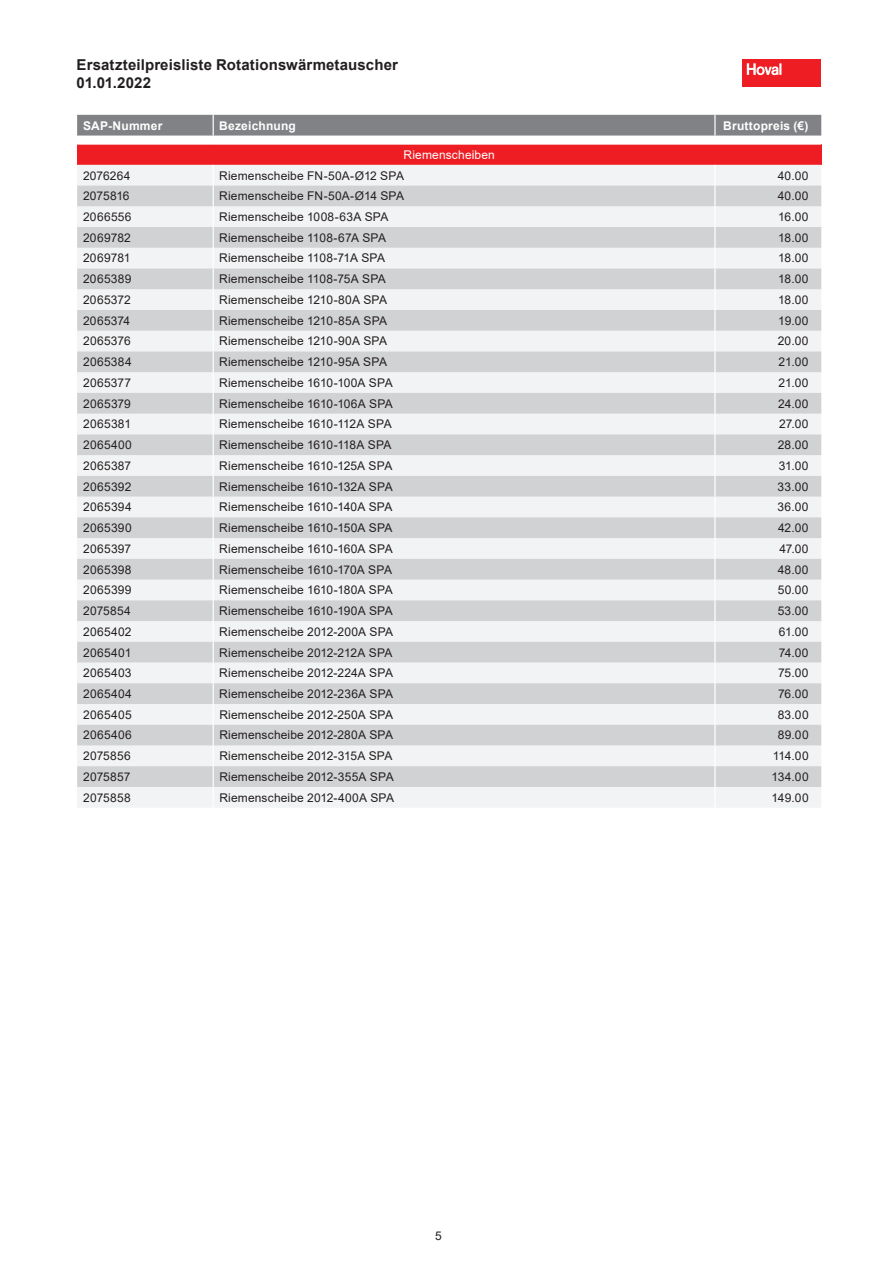
<style>
.page{position:relative;width:893px;height:1263px;background:#fff}
.page>*{position:absolute;margin:0;border:0;box-sizing:border-box;transform-origin:0 0}
.t1{font:700 15px/18px "Arial";letter-spacing:.01em;color:#231f20}
.t2{font:12px "Arial";letter-spacing:.015em;color:#231f20}
.t3{font:700 12px "Arial";letter-spacing:.015em;color:#fff}
.t4{font:12px "Arial";letter-spacing:.01em;color:#fff}
.t5{font:12px "Arial";letter-spacing:-.01em;color:#231f20}
</style>
<div class="page">
<div style="left:742px;top:59px;width:79px;height:27px;background:#ee1d23"></div>
<svg style="left:747px;top:63px;width:34px;height:12px"></svg>
<div style="left:77px;top:144px;width:744px;height:21px;background:#ee1d23"></div>
<div style="left:77px;top:165px;width:744px;height:642px;background:#f2f3f4"></div>
<svg style="left:77px;top:186px;width:744px;height:601px"></svg>
<div style="left:77px;top:115px;width:744px;height:21px;background:#808285"></div>
<hr style="left:714px;top:115px;width:2px;height:21px;background:#fff">
<hr style="left:77px;top:143px;width:136px;height:2px;background:#fff">
<hr style="left:213px;top:143px;width:502px;height:2px;background:#fff">
<hr style="left:715px;top:143px;width:106px;height:2px;background:#fff">
<hr style="left:714px;top:165px;width:2px;height:21px;background:#fff">
<hr style="left:714px;top:186px;width:2px;height:20px;background:#fff">
<hr style="left:714px;top:206px;width:2px;height:21px;background:#fff">
<hr style="left:714px;top:227px;width:2px;height:21px;background:#fff">
<hr style="left:714px;top:248px;width:2px;height:20px;background:#fff">
<hr style="left:714px;top:268px;width:2px;height:21px;background:#fff">
<hr style="left:714px;top:289px;width:2px;height:21px;background:#fff">
<hr style="left:714px;top:310px;width:2px;height:21px;background:#fff">
<hr style="left:714px;top:331px;width:2px;height:20px;background:#fff">
<hr style="left:714px;top:351px;width:2px;height:21px;background:#fff">
<hr style="left:714px;top:372px;width:2px;height:21px;background:#fff">
<hr style="left:714px;top:393px;width:2px;height:21px;background:#fff">
<hr style="left:714px;top:414px;width:2px;height:20px;background:#fff">
<hr style="left:714px;top:434px;width:2px;height:21px;background:#fff">
<hr style="left:714px;top:455px;width:2px;height:21px;background:#fff">
<hr style="left:714px;top:476px;width:2px;height:21px;background:#fff">
<hr style="left:714px;top:497px;width:2px;height:20px;background:#fff">
<hr style="left:714px;top:517px;width:2px;height:21px;background:#fff">
<hr style="left:714px;top:538px;width:2px;height:21px;background:#fff">
<hr style="left:714px;top:559px;width:2px;height:21px;background:#fff">
<hr style="left:714px;top:580px;width:2px;height:20px;background:#fff">
<hr style="left:714px;top:600px;width:2px;height:21px;background:#fff">
<hr style="left:714px;top:621px;width:2px;height:21px;background:#fff">
<hr style="left:714px;top:642px;width:2px;height:20px;background:#fff">
<hr style="left:714px;top:662px;width:2px;height:21px;background:#fff">
<hr style="left:714px;top:683px;width:2px;height:21px;background:#fff">
<hr style="left:714px;top:704px;width:2px;height:21px;background:#fff">
<hr style="left:714px;top:725px;width:2px;height:20px;background:#fff">
<hr style="left:714px;top:745px;width:2px;height:21px;background:#fff">
<hr style="left:714px;top:766px;width:2px;height:21px;background:#fff">
<svg style="left:213px;top:165px;width:1px;height:642px"></svg>
<hr style="left:714px;top:787px;width:2px;height:21px;background:#fff">
<p class="t1" style="left:77px;top:56px;width:323px">Ersatzteilpreisliste Rotationswärmetauscher<br>01.01.2022</p>
<p class="t3" style="left:83px;top:117px;width:81px">SAP-Nummer</p>
<p class="t3" style="left:219px;top:117px;width:78px">Bezeichnung</p>
<p class="t3" style="left:723px;top:117px;width:87px">Bruttopreis (€)</p>
<p class="t4" style="left:403px;top:146px;width:93px">Riemenscheiben</p>
<p class="t2" style="left:83px;top:167px;width:49px">2076264</p>
<p class="t2" style="left:219px;top:167px;width:186px">Riemenscheibe FN-50A-Ø12 SPA</p>
<p class="t2" style="left:778px;top:167px;width:32px">40.00</p>
<p class="t5" style="left:83px;top:188px;width:48px">2075816</p>
<p class="t2" style="left:219px;top:188px;width:186px">Riemenscheibe FN-50A-Ø14 SPA</p>
<p class="t2" style="left:778px;top:188px;width:32px">40.00</p>
<p class="t2" style="left:83px;top:209px;width:50px">2066556</p>
<p class="t2" style="left:219px;top:209px;width:171px">Riemenscheibe 1008-63A SPA</p>
<p class="t2" style="left:778px;top:209px;width:32px">16.00</p>
<p class="t2" style="left:83px;top:229px;width:49px">2069782</p>
<p class="t2" style="left:219px;top:229px;width:168px">Riemenscheibe 1108-67A SPA</p>
<p class="t2" style="left:778px;top:229px;width:32px">18.00</p>
<p class="t2" style="left:83px;top:250px;width:49px">2069781</p>
<p class="t2" style="left:219px;top:250px;width:167px">Riemenscheibe 1108-71A SPA</p>
<p class="t2" style="left:778px;top:250px;width:32px">18.00</p>
<p class="t2" style="left:83px;top:271px;width:50px">2065389</p>
<p class="t2" style="left:219px;top:271px;width:168px">Riemenscheibe 1108-75A SPA</p>
<p class="t2" style="left:778px;top:271px;width:32px">18.00</p>
<p class="t2" style="left:83px;top:291px;width:49px">2065372</p>
<p class="t2" style="left:219px;top:291px;width:169px">Riemenscheibe 1210-80A SPA</p>
<p class="t2" style="left:778px;top:291px;width:32px">18.00</p>
<p class="t2" style="left:83px;top:312px;width:49px">2065374</p>
<p class="t2" style="left:219px;top:312px;width:169px">Riemenscheibe 1210-85A SPA</p>
<p class="t2" style="left:778px;top:312px;width:32px">19.00</p>
<p class="t2" style="left:83px;top:333px;width:49px">2065376</p>
<p class="t2" style="left:219px;top:333px;width:169px">Riemenscheibe 1210-90A SPA</p>
<p class="t2" style="left:778px;top:333px;width:32px">20.00</p>
<p class="t2" style="left:83px;top:354px;width:50px">2065384</p>
<p class="t2" style="left:219px;top:354px;width:169px">Riemenscheibe 1210-95A SPA</p>
<p class="t2" style="left:779px;top:354px;width:31px">21.00</p>
<p class="t2" style="left:83px;top:374px;width:49px">2065377</p>
<p class="t2" style="left:219px;top:374px;width:175px">Riemenscheibe 1610-100A SPA</p>
<p class="t2" style="left:779px;top:374px;width:31px">21.00</p>
<p class="t2" style="left:83px;top:395px;width:49px">2065379</p>
<p class="t2" style="left:219px;top:395px;width:175px">Riemenscheibe 1610-106A SPA</p>
<p class="t2" style="left:778px;top:395px;width:32px">24.00</p>
<p class="t2" style="left:83px;top:416px;width:49px">2065381</p>
<p class="t2" style="left:219px;top:416px;width:174px">Riemenscheibe 1610-112A SPA</p>
<p class="t2" style="left:779px;top:416px;width:31px">27.00</p>
<p class="t2" style="left:83px;top:437px;width:50px">2065400</p>
<p class="t2" style="left:219px;top:437px;width:174px">Riemenscheibe 1610-118A SPA</p>
<p class="t2" style="left:778px;top:437px;width:32px">28.00</p>
<p class="t2" style="left:83px;top:457px;width:50px">2065387</p>
<p class="t2" style="left:219px;top:457px;width:175px">Riemenscheibe 1610-125A SPA</p>
<p class="t2" style="left:779px;top:457px;width:31px">31.00</p>
<p class="t2" style="left:83px;top:478px;width:50px">2065392</p>
<p class="t2" style="left:219px;top:478px;width:175px">Riemenscheibe 1610-132A SPA</p>
<p class="t2" style="left:778px;top:478px;width:32px">33.00</p>
<p class="t2" style="left:83px;top:499px;width:50px">2065394</p>
<p class="t2" style="left:219px;top:499px;width:175px">Riemenscheibe 1610-140A SPA</p>
<p class="t2" style="left:778px;top:499px;width:32px">36.00</p>
<p class="t2" style="left:83px;top:520px;width:50px">2065390</p>
<p class="t2" style="left:219px;top:520px;width:175px">Riemenscheibe 1610-150A SPA</p>
<p class="t2" style="left:778px;top:520px;width:32px">42.00</p>
<p class="t2" style="left:83px;top:540px;width:50px">2065397</p>
<p class="t2" style="left:219px;top:540px;width:175px">Riemenscheibe 1610-160A SPA</p>
<p class="t2" style="left:779px;top:540px;width:31px">47.00</p>
<p class="t2" style="left:83px;top:561px;width:50px">2065398</p>
<p class="t2" style="left:219px;top:561px;width:174px">Riemenscheibe 1610-170A SPA</p>
<p class="t2" style="left:778px;top:561px;width:32px">48.00</p>
<p class="t2" style="left:83px;top:582px;width:50px">2065399</p>
<p class="t2" style="left:219px;top:582px;width:175px">Riemenscheibe 1610-180A SPA</p>
<p class="t2" style="left:778px;top:582px;width:32px">50.00</p>
<p class="t2" style="left:83px;top:602px;width:49px">2075854</p>
<p class="t2" style="left:219px;top:602px;width:175px">Riemenscheibe 1610-190A SPA</p>
<p class="t2" style="left:778px;top:602px;width:32px">53.00</p>
<p class="t2" style="left:83px;top:623px;width:50px">2065402</p>
<p class="t2" style="left:219px;top:623px;width:175px">Riemenscheibe 2012-200A SPA</p>
<p class="t2" style="left:779px;top:623px;width:31px">61.00</p>
<p class="t2" style="left:83px;top:644px;width:50px">2065401</p>
<p class="t2" style="left:219px;top:644px;width:175px">Riemenscheibe 2012-212A SPA</p>
<p class="t2" style="left:779px;top:644px;width:31px">74.00</p>
<p class="t2" style="left:83px;top:665px;width:50px">2065403</p>
<p class="t2" style="left:219px;top:665px;width:175px">Riemenscheibe 2012-224A SPA</p>
<p class="t2" style="left:778px;top:665px;width:32px">75.00</p>
<p class="t2" style="left:83px;top:685px;width:50px">2065404</p>
<p class="t2" style="left:219px;top:685px;width:175px">Riemenscheibe 2012-236A SPA</p>
<p class="t2" style="left:778px;top:685px;width:32px">76.00</p>
<p class="t2" style="left:83px;top:706px;width:50px">2065405</p>
<p class="t2" style="left:219px;top:706px;width:175px">Riemenscheibe 2012-250A SPA</p>
<p class="t2" style="left:778px;top:706px;width:32px">83.00</p>
<p class="t2" style="left:83px;top:727px;width:50px">2065406</p>
<p class="t2" style="left:219px;top:727px;width:175px">Riemenscheibe 2012-280A SPA</p>
<p class="t2" style="left:778px;top:727px;width:32px">89.00</p>
<p class="t2" style="left:83px;top:748px;width:49px">2075856</p>
<p class="t2" style="left:219px;top:748px;width:175px">Riemenscheibe 2012-315A SPA</p>
<p class="t2" style="left:773px;top:748px;width:37px">114.00</p>
<p class="t2" style="left:83px;top:768px;width:49px">2075857</p>
<p class="t2" style="left:219px;top:768px;width:176px">Riemenscheibe 2012-355A SPA</p>
<p class="t2" style="left:771px;top:768px;width:39px">134.00</p>
<p class="t2" style="left:83px;top:789px;width:49px">2075858</p>
<p class="t2" style="left:219px;top:789px;width:176px">Riemenscheibe 2012-400A SPA</p>
<p class="t2" style="left:772px;top:789px;width:39px">149.00</p>
<p class="t2" style="left:435px;top:1227px;width:8px">5</p>
</div>
